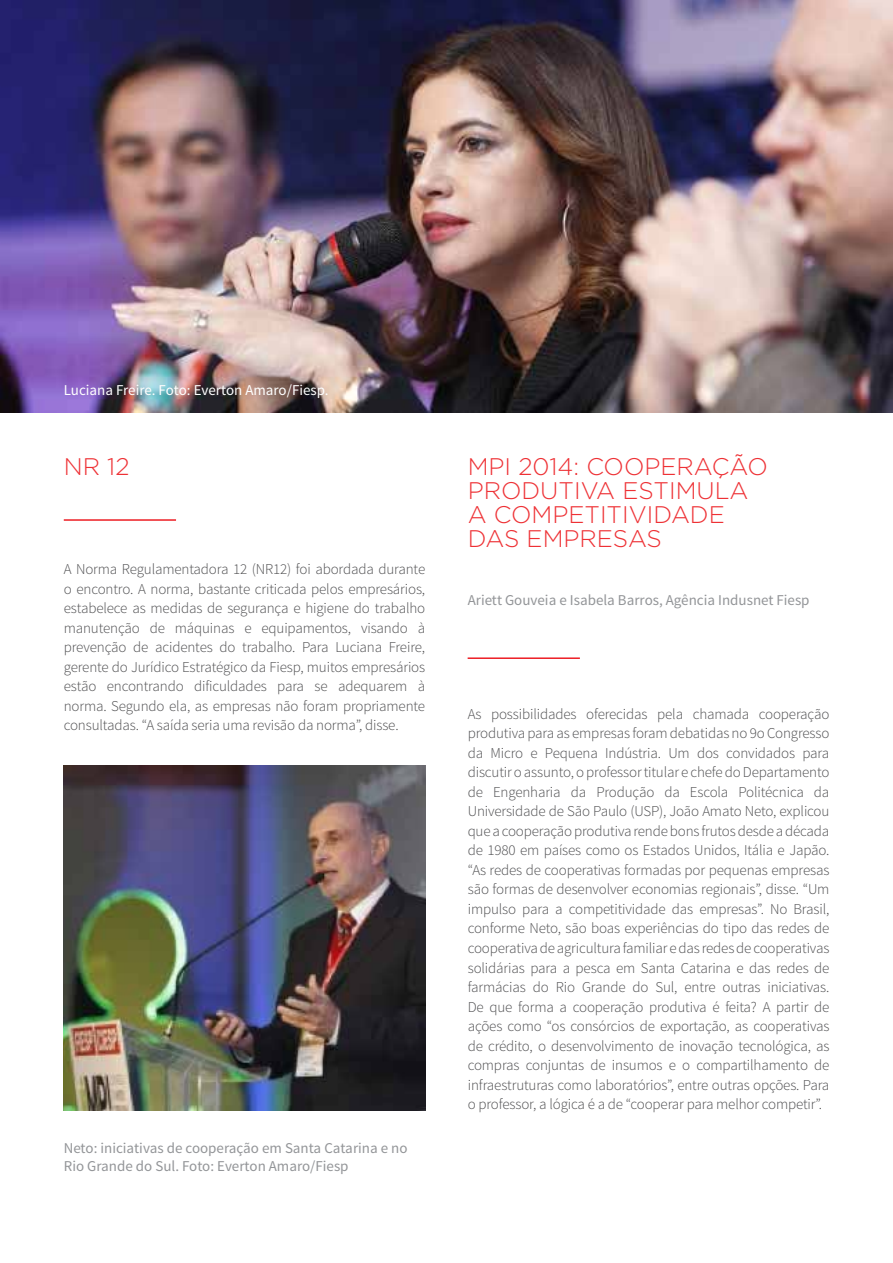
<style>
.page{position:relative;width:893px;height:1263px;background:#fff}
.page>*{position:absolute;margin:0;border:0;box-sizing:border-box;transform-origin:0 0}
.t1{font:300 24px/24px "Gotham";color:#ee3135}
.t2{font:300 15px/19.5px "Source Sans Pro";letter-spacing:-.01em;color:#4d4d4f;text-align:justify}
.t3{font:15px/18px "Source Sans Pro";color:#939598}
.t4{font:15px "Source Sans Pro";color:#fff}
</style>
<div class="page">
<img style="left:0;top:0;width:893px;height:413px">
<hr style="left:468px;top:657px;width:112px;height:2px;background:#ed1d24">
<hr style="left:64px;top:519px;width:112px;height:2px;background:#ed1d24">
<img style="left:64px;top:765px;width:361px;height:346px">
<p class="t4" style="left:64px;top:381px;width:266px">Luciana Freire. Foto: Everton Amaro/Fiesp.</p>
<h1 class="t1" style="left:64px;top:453px;width:67px">NR 12</h1>
<p class="t2" style="left:64px;top:559px;width:363px">A Norma Regulamentadora 12 (NR12) foi abordada durante o encontro. A norma, bastante criticada pelos empresários, estabelece as medidas de segurança e higiene do trabalho manutenção de máquinas e equipamentos, visando à prevenção de acidentes do trabalho. Para Luciana Freire, gerente do Jurídico Estratégico da Fiesp, muitos empresários estão encontrando dificuldades para se adequarem à norma. Segundo ela, as empresas não foram propriamente consultadas. “A saída seria uma revisão da norma”, disse.</p>
<p class="t3" style="left:64px;top:1139px;width:345px">Neto: iniciativas de cooperação em Santa Catarina e no<br>Rio Grande do Sul. Foto: Everton Amaro/Fiesp</p>
<h1 class="t1" style="left:468px;top:453px;width:302px">MPI 2014: COOPERAÇÃO<br>PRODUTIVA ESTIMULA<br>A COMPETITIVIDADE<br>DAS EMPRESAS</h1>
<p class="t3" style="left:468px;top:591px;width:343px">Ariett Gouveia e Isabela Barros, Agência Indusnet Fiesp</p>
<p class="t2" style="left:468px;top:704px;width:363px">As possibilidades oferecidas pela chamada cooperação produtiva para as empresas foram debatidas no 9o Congresso da Micro e Pequena Indústria. Um dos convidados para discutir o assunto, o professor titular e chefe do Departamento de Engenharia da Produção da Escola Politécnica da Universidade de São Paulo (USP), João Amato Neto, explicou que a cooperação produtiva rende bons frutos desde a década de 1980 em países como os Estados Unidos, Itália e Japão. “As redes de cooperativas formadas por pequenas empresas são formas de desenvolver economias regionais”, disse. “Um impulso para a competitividade das empresas”. No Brasil, conforme Neto, são boas experiências do tipo das redes de cooperativa de agricultura familiar e das redes de cooperativas solidárias para a pesca em Santa Catarina e das redes de farmácias do Rio Grande do Sul, entre outras iniciativas.<br>De que forma a cooperação produtiva é feita? A partir de ações como “os consórcios de exportação, as cooperativas de crédito, o desenvolvimento de inovação tecnológica, as compras conjuntas de insumos e o compartilhamento de infraestruturas como laboratórios”, entre outras opções. Para o professor, a lógica é a de “cooperar para melhor competir”.</p>
</div>
